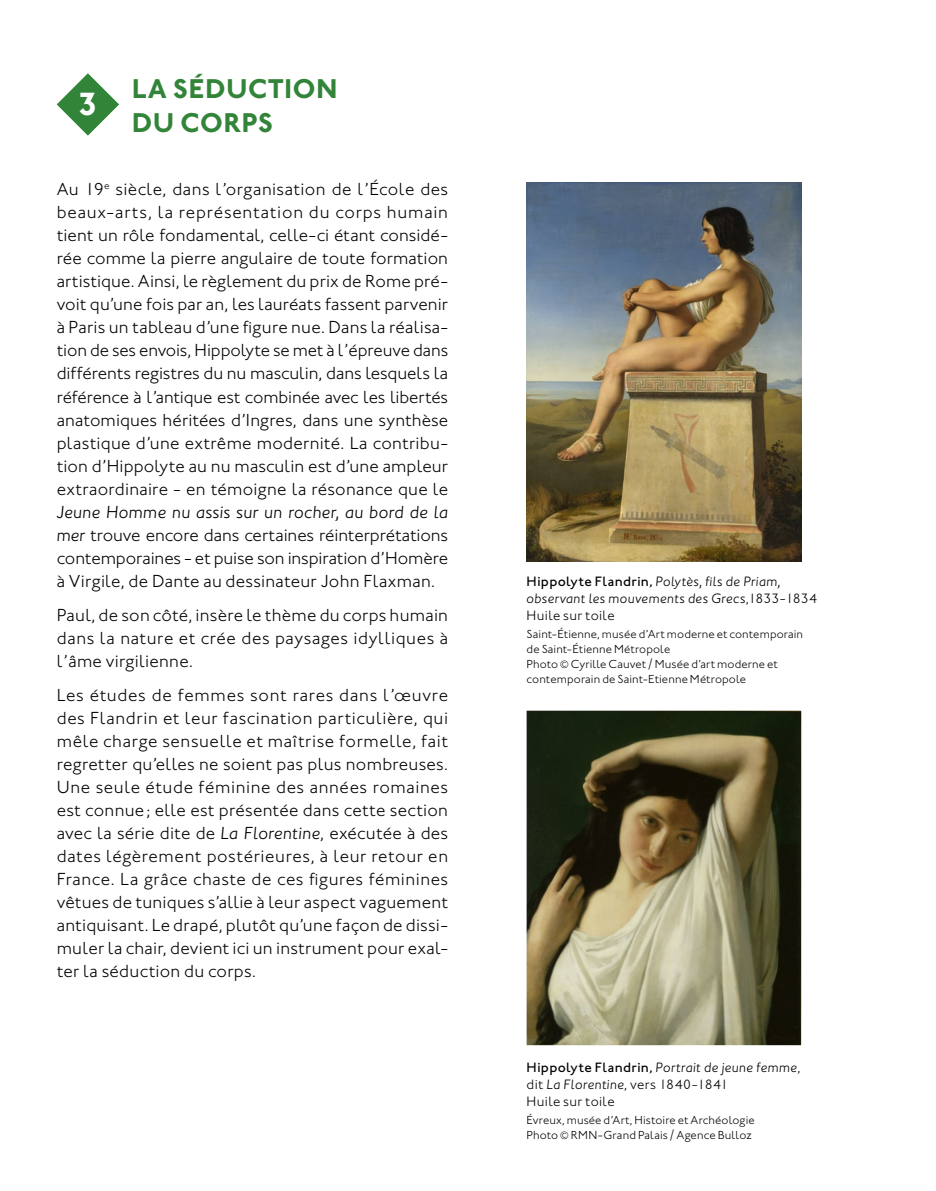
<style>
.page{position:relative;width:936px;height:1191px;background:#fff}
.page>*{position:absolute;margin:0;border:0;box-sizing:border-box;transform-origin:0 0}
.t1{font:700 33.2px "Johnston ITC";color:#fff}
.t2{font:700 28px/34px "Johnston ITC";letter-spacing:.01em;color:#328439}
.t3{font:300 18px/23px "Johnston ITC";letter-spacing:.015em;color:#000;text-align:justify}
.t4{font:italic 300 18px "Johnston ITC Pro";letter-spacing:.015em;color:#000}
.t5{font:italic 300 14px/17px "Johnston ITC Pro";letter-spacing:.02em;color:#000}
.t6{font:300 14px/17px "Johnston ITC";letter-spacing:.02em;color:#000}
.t7{font:300 12px/15px "Johnston ITC";letter-spacing:.01em;color:#000}
.s1{font-family:"Johnston ITC Pro";font-style:italic}
.s2{font-family:"Johnston ITC";font-weight:500;font-style:normal}
.s3{font-family:"Johnston ITC";font-style:normal}
</style>
<div class="page">
<svg style="left:57px;top:73px;width:62px;height:63px"></svg>
<img style="left:526px;top:710px;width:275px;height:335px">
<img style="left:527px;top:182px;width:274px;height:379px">
<h1 class="t1" style="left:78px;top:84px;width:21px">3</h1>
<h2 class="t2" style="left:132px;top:71px;width:207px">LA SÉDUCTION<br>DU CORPS</h2>
<p class="t3" style="left:57px;top:178px;width:393px">Au 19<sup>e</sup> siècle, dans l’organisation de l’École des beaux-arts, la représentation du corps humain tient un rôle fondamental, celle-ci étant considé&shy;rée comme la pierre angulaire de toute formation artistique. Ainsi, le règlement du prix de Rome pré&shy;voit qu’une fois par an, les lauréats fassent parvenir à Paris un tableau d’une figure nue. Dans la réalisa&shy;tion de ses envois, Hippolyte se met à l’épreuve dans différents registres du nu masculin, dans lesquels la référence à l’antique est combinée avec les libertés anatomiques héritées d’Ingres, dans une synthèse plastique d’une extrême modernité. La contribu&shy;tion d’Hippolyte au nu masculin est d’une ampleur extraordinaire - en témoigne la résonance que le</p>
<p class="t4" style="left:57px;top:501px;width:393px">Jeune Homme nu assis sur un rocher, au bord de la</p>
<p class="t3" style="left:57px;top:523px;width:393px"><span class="s1">mer</span> trouve encore dans certaines réinterprétations contemporaines - et puise son inspiration d’Homère à Virgile, de Dante au dessinateur John Flaxman.</p>
<p class="t3" style="left:57px;top:603px;width:393px">Paul, de son côté, insère le thème du corps humain dans la nature et crée des paysages idylliques à l’âme virgilienne.</p>
<p class="t3" style="left:57px;top:684px;width:393px">Les études de femmes sont rares dans l’œuvre des Flandrin et leur fascination particulière, qui mêle charge sensuelle et maîtrise formelle, fait regretter qu’elles ne soient pas plus nombreuses.<br>Une seule étude féminine des années romaines est connue; elle est présentée dans cette section avec la série dite de <span class="s1">La Florentine</span>, exécutée à des dates légèrement postérieures, à leur retour en France. La grâce chaste de ces figures féminines vêtues de tuniques s’allie à leur aspect vaguement antiquisant. Le drapé, plutôt qu’une façon de dissi&shy;muler la chair, devient ici un instrument pour exal&shy;ter la séduction du corps.</p>
<p class="t5" style="left:526px;top:573px;width:292px"><span class="s2">Hippolyte Flandrin,</span> Polytès, fils de Priam, observant les mouvements des Grecs<span class="s3">,1833-1834</span></p>
<p class="t6" style="left:526px;top:607px;width:89px">Huile sur toile</p>
<p class="t7" style="left:526px;top:626px;width:278px">Saint-Étienne, musée d’Art moderne et contemporain de Saint-Étienne Métropole<br>Photo © Cyrille Cauvet / Musée d’art moderne et contemporain de Saint-Etienne Métropole</p>
<p class="t5" style="left:526px;top:1059px;width:275px"><span class="s2">Hippolyte Flandrin,</span> Portrait de jeune femme<span class="s3">,</span></p>
<p class="t6" style="left:526px;top:1076px;width:203px">dit <span class="s1">La Florentine</span>, vers 1840-1841<br>Huile sur toile</p>
<p class="t7" style="left:526px;top:1112px;width:229px">Évreux, musée d’Art, Histoire et Archéologie<br>Photo © RMN-Grand Palais / Agence Bulloz</p>
</div>
